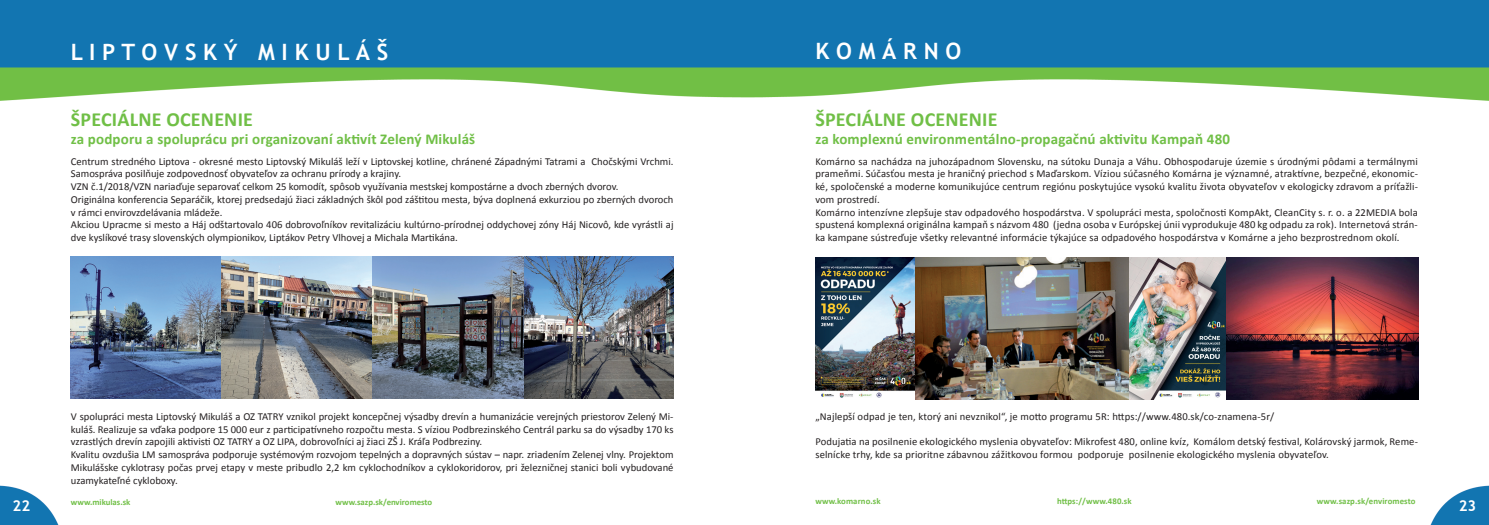
<style>
.page{position:relative;width:1489px;height:525px;background:#fff}
.page>*{position:absolute;margin:0;border:0;box-sizing:border-box;transform-origin:0 0}
.t1{font:700 22.5px "Trebuchet MS";color:#fff}
.t2{font:700 20px "Calibri";letter-spacing:.01em;color:#70bf46}
.t3{font:700 15px "Calibri";letter-spacing:.01em;color:#70bf46}
.t4{font:700 15px "Trebuchet MS";color:#fff}
.t5{font:10.62px/12.8px "Calibri";color:#231f20}
.t6{font:700 8.75px "Calibri";letter-spacing:.005em;color:#70bf46}
</style>
<div class="page">
<img style="left:762px;top:0;width:726px;height:524px">
<img style="left:0;top:0;width:762px;height:524px">
<img style="left:71px;top:256px;width:150px;height:142px">
<img style="left:221px;top:256px;width:151px;height:142px">
<img style="left:372px;top:256px;width:152px;height:142px">
<img style="left:524px;top:256px;width:150px;height:142px">
<img style="left:1126px;top:258px;width:291px;height:142px">
<img style="left:815px;top:257px;width:313px;height:142px">
<p class="t1" style="left:71px;top:38px;width:319px">L I pT O V S K ý M I K U LÁ š</p>
<p class="t2" style="left:71px;top:107px;width:183px">ŠPECIÁLNE OCENENIE</p>
<p class="t3" style="left:71px;top:129px;width:406px">za podporu a spoluprácu pri organizovaní aktivít Zelený Mikuláš</p>
<p class="t5" style="left:71px;top:154px;width:604px">Centrum stredného Liptova - okresné mesto Liptovský Mikuláš leží v Liptovskej kotline, chránené Západnými Tatrami a Chočskými Vrchmi.<br>Samospráva posilňuje zodpovednosť obyvateľov za ochranu prírody a krajiny.<br>VZN č.1/2018/VZN nariaďuje separovať celkom 25 komodít, spôsob využívania mestskej kompostárne a dvoch zberných dvorov.<br>Originálna konferencia Separáčik, ktorej predsedajú žiaci základných škôl pod záštitou mesta, býva doplnená exkurziou po zberných dvoroch v rámci envirovzdelávania mládeže.<br>Akciou Upracme si mesto a Háj odštartovalo 406 dobrovoľníkov revitalizáciu kultúrno-prírodnej oddychovej zóny Háj Nicovô, kde vyrástli aj dve kyslíkové trasy slovenských olympionikov, Liptákov Petry Vlhovej a Michala Martikána.</p>
<p class="t1" style="left:815px;top:37px;width:147px">K O M Á R N O</p>
<p class="t2" style="left:815px;top:106px;width:183px">ŠPECIÁLNE OCENENIE</p>
<p class="t3" style="left:815px;top:129px;width:416px">za komplexnú environmentálno-propagačnú aktivitu Kampaň 480</p>
<p class="t5" style="left:815px;top:154px;width:604px">Komárno sa nachádza na juhozápadnom Slovensku, na sútoku Dunaja a Váhu. Obhospodaruje územie s úrodnými pôdami a termálnymi prameňmi. Súčasťou mesta je hraničný priechod s Maďarskom. Víziou súčasného Komárna je významné, atraktívne, bezpečné, ekonomic&shy;ké, spoločenské a moderne komunikujúce centrum regiónu poskytujúce vysokú kvalitu života obyvateľov v ekologicky zdravom a príťažli&shy;vom prostredí.<br>Komárno intenzívne zlepšuje stav odpadového hospodárstva. V spolupráci mesta, spoločnosti KompAkt, CleanCity s. r. o. a 22MEDIA bola spustená komplexná originálna kampaň s názvom 480 (jedna osoba v Európskej únii vyprodukuje 480 kg odpadu za rok). Internetová strán&shy;ka kampane sústreďuje všetky relevantné informácie týkajúce sa odpadového hospodárstva v Komárne a jeho bezprostrednom okolí.</p>
<p class="t5" style="left:815px;top:409px;width:460px">„Najlepší odpad je ten, ktorý ani nevznikol“, je motto programu 5R: https://www.480.sk/co-znamena-5r/</p>
<p class="t5" style="left:815px;top:435px;width:604px">Podujatia na posilnenie ekologického myslenia obyvateľov: Mikrofest 480, online kvíz, Komálom detský festival, Kolárovský jarmok, Reme&shy;selnícke trhy, kde sa prioritne zábavnou zážitkovou formou podporuje posilnenie ekologického myslenia obyvateľov.</p>
<p class="t6" style="left:815px;top:495px;width:67px">www.komarno.sk</p>
<p class="t6" style="left:1056px;top:495px;width:76px">https://www.480.sk</p>
<p class="t6" style="left:1316px;top:495px;width:100px">www.sazp.sk/enviromesto</p>
<p class="t5" style="left:71px;top:409px;width:604px">V spolupráci mesta Liptovský Mikuláš a OZ TATRY vznikol projekt koncepčnej výsadby drevín a humanizácie verejných priestorov Zelený Mi&shy;kuláš. Realizuje sa vďaka podpore 15 000 eur z participatívneho rozpočtu mesta. S víziou Podbrezinského Centrál parku sa do výsadby 170 ks vzrastlých drevín zapojili aktivisti OZ TATRY a OZ LIPA, dobrovoľníci aj žiaci ZŠ J. Kráľa Podbreziny.<br>Kvalitu ovzdušia LM samospráva podporuje systémovým rozvojom tepelných a dopravných sústav – napr. zriadením Zelenej vlny. Projektom Mikulášske cyklotrasy počas prvej etapy v meste pribudlo 2,2 km cyklochodníkov a cyklokoridorov, pri železničnej stanici boli vybudované uzamykateľné cykloboxy.</p>
<p class="t6" style="left:71px;top:496px;width:61px">www.mikulas.sk</p>
<p class="t6" style="left:335px;top:496px;width:98px">www.sazp.sk/enviromesto</p>
<h3 class="t4" style="left:13px;top:496px;width:19px">22</h3>
<h3 class="t4" style="left:1458px;top:496px;width:19px">23</h3>
</div>
